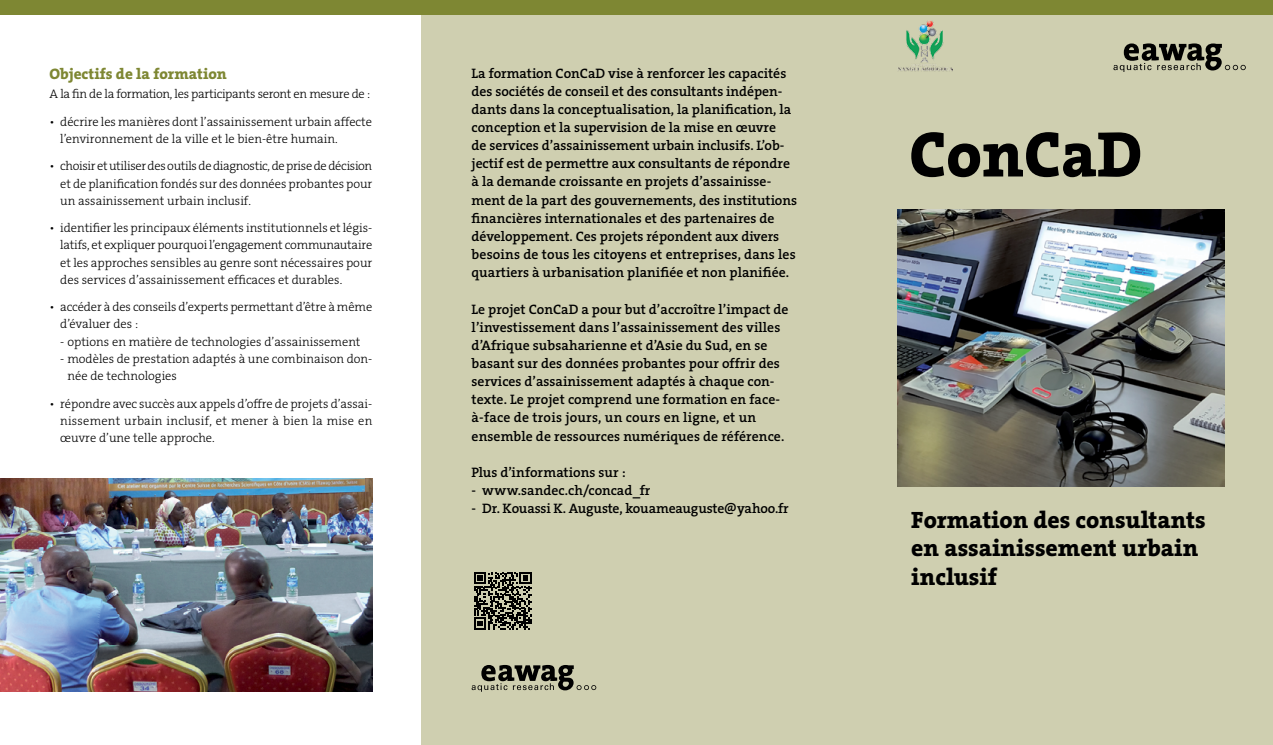
<style>
.page{position:relative;width:1273px;height:745px;background:#fff}
.page>*{position:absolute;margin:0;border:0;box-sizing:border-box;transform-origin:0 0}
.t1{font:800 23.75px/28.8px "The Serif B8";color:#000}
.Zwischentitel{font:800 15.25px "The Serif B8";color:#7e8733}
.t2{font:600 13.75px/18.1px "The Serif B6";color:#000}
.Fliesstext{font:300 12.5px/17.2px "The Serif B3";color:#000}
.Fliesstext-2{font:300 12.5px "The Serif B3";letter-spacing:-.025em;color:#000}
</style>
<div class="page">
<div style="left:422px;top:8px;width:850px;height:736px;background:#cfcfb0"></div>
<svg style="left:471px;top:664px;width:125px;height:27px"></svg>
<svg style="left:474px;top:572px;width:57px;height:57px"></svg>
<svg style="left:911px;top:132px;width:228px;height:45px"></svg>
<img style="left:897px;top:210px;width:326px;height:276px">
<svg style="left:1113px;top:43px;width:132px;height:29px"></svg>
<div style="left:0;top:0;width:1272px;height:14px;background:#7e8733"></div>
<img style="left:0;top:478px;width:372px;height:213px">
<img style="left:898px;top:20px;width:54px;height:52px">
<p class="Zwischentitel" style="left:50px;top:65px;width:179px">Objectifs de la formation</p>
<p class="Fliesstext-2" style="left:50px;top:87px;width:322px">A la fin de la formation, les participants seront en mesure de :</p>
<p class="Fliesstext" style="left:60px;top:113px;width:313px;text-indent:-11px">• décrire les manières dont l’assainissement urbain affecte l’environnement de la ville et le bien-être humain.</p>
<p class="Fliesstext" style="left:60px;top:158px;width:313px;text-align:justify;text-indent:-11px">• choisir et utiliser des outils de diagnostic, de prise de décision et de planification fondés sur des données probantes pour un assainissement urbain inclusif.</p>
<p class="Fliesstext" style="left:60px;top:219px;width:313px;text-align:justify;text-indent:-11px">• identifier les principaux éléments institutionnels et légis&shy;latifs, et expliquer pourquoi l’engagement communautaire et les approches sensibles au genre sont nécessaires pour des services d’assainissement efficaces et durables.</p>
<p class="Fliesstext" style="left:60px;top:298px;width:313px;text-indent:-11px">• accéder à des conseils d’experts permettant d’être à même d’évaluer des :</p>
<p class="Fliesstext" style="left:60px;top:333px;width:302px">- options en matière de technologies d’assainissement</p>
<p class="Fliesstext" style="left:67px;top:350px;width:306px;text-indent:-7px">- modèles de prestation adaptés à une combinaison don&shy;née de technologies</p>
<p class="Fliesstext" style="left:60px;top:395px;width:313px;text-align:justify;text-indent:-11px">• répondre avec succès aux appels d’offre de projets d’assai&shy;nissement urbain inclusif, et mener à bien la mise en œuvre d’une telle approche.</p>
<p class="t2" style="left:471px;top:64px;width:327px">La formation ConCaD vise à renforcer les capacités des sociétés de conseil et des consultants indépen&shy;dants dans la conceptualisation, la planification, la conception et la supervision de la mise en œuvre<br>de services d’assainissement urbain inclusifs. L’ob&shy;jectif est de permettre aux consultants de répondre à la demande croissante en projets d’assainisse&shy;ment de la part des gouvernements, des institutions financières internationales et des partenaires de développement. Ces projets répondent aux divers besoins de tous les citoyens et entreprises, dans les quartiers à urbanisation planifiée et non planifiée.</p>
<p class="t2" style="left:471px;top:300px;width:318px">Le projet ConCaD a pour but d’accroître l’impact de l’investissement dans l’assainissement des villes d’Afrique subsaharienne et d’Asie du Sud, en se basant sur des données probantes pour offrir des services d’assainissement adaptés à chaque con&shy;texte. Le projet comprend une formation en face&shy;à-face de trois jours, un cours en ligne, et un ensemble de ressources numériques de référence.</p>
<p class="t2" style="left:471px;top:463px;width:156px">Plus d’informations sur :</p>
<p class="t2" style="left:471px;top:481px;width:180px">- www.sandec.ch/concad_fr</p>
<p class="t2" style="left:471px;top:499px;width:318px">- Dr. Kouassi K. Auguste, kouameauguste@yahoo.fr</p>
<p class="t1" style="left:911px;top:505px;width:296px">Formation des consultants en assainissement urbain inclusif</p>
</div>
